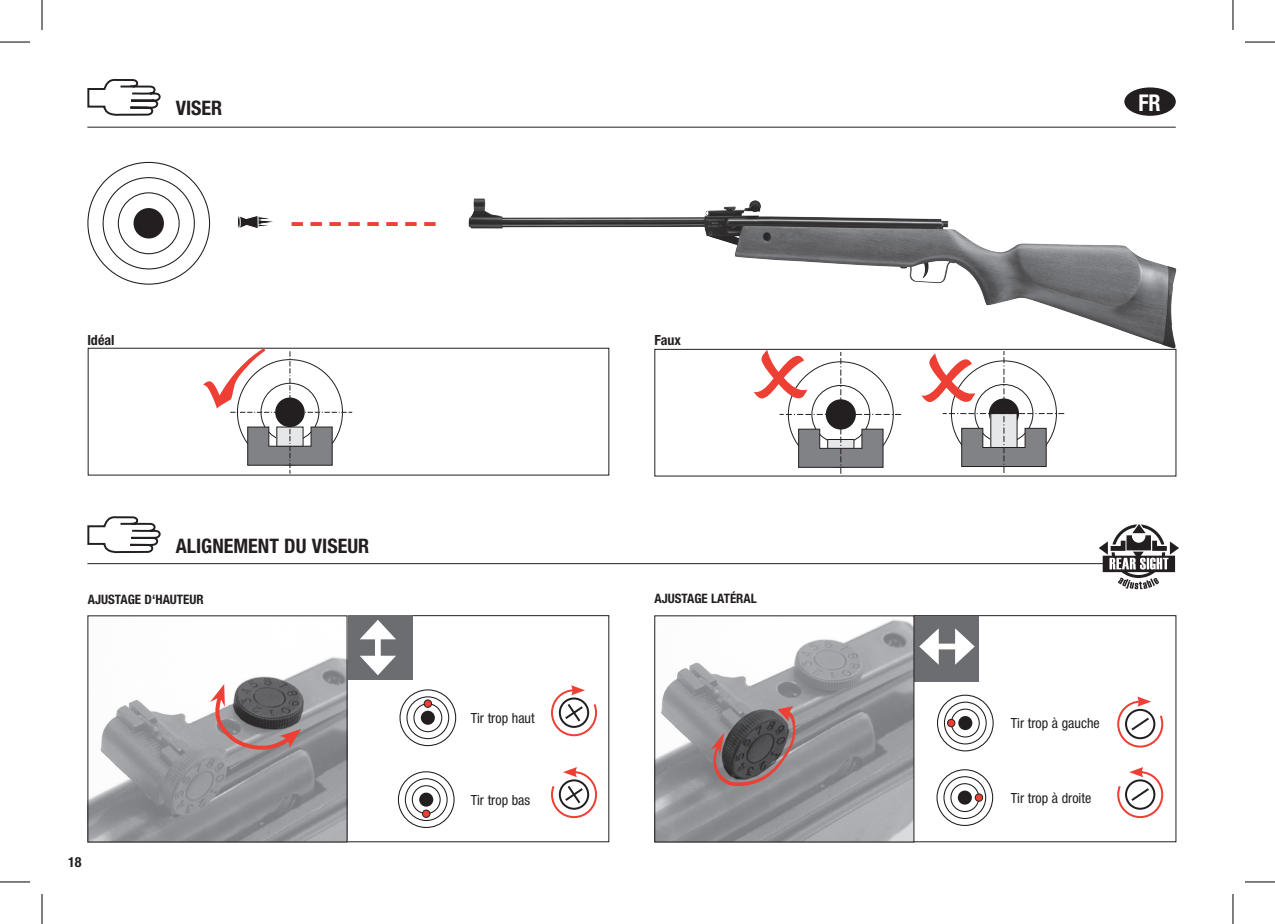
<style>
.page{position:relative;width:1275px;height:924px;background:#fff}
.page>*{position:absolute;margin:0;border:0;box-sizing:border-box;transform-origin:0 0}
.t1{font:700 condensed 23.2px "Helvetica Neue LT Pro";color:#fff;scale:.95 1}
.t2{font:700 condensed 20px "Helvetica Neue LT Pro";color:#231f20}
.t3{font:condensed 14px "Helvetica Neue LT Pro";color:#231f20}
.t4{font:700 condensed 14px "Helvetica Neue LT Pro";color:#231f20}
.t5{font:700 condensed 13px "Helvetica Neue LT Pro";color:#231f20}
</style>
<div class="page">
<hr style="left:87px;top:127px;width:1088px;height:1px;background:#231f20">
<div style="left:347px;top:615px;width:65px;height:64px;background:#6c6d70"></div>
<div style="left:375px;top:634px;width:6px;height:26px;background:#fff"></div>
<svg style="left:360px;top:655px;width:36px;height:20px"></svg>
<svg style="left:360px;top:620px;width:36px;height:19px"></svg>
<svg style="left:87px;top:78px;width:74px;height:38px"></svg>
<svg style="left:87px;top:516px;width:74px;height:38px"></svg>
<svg style="left:936px;top:769px;width:57px;height:57px"></svg>
<div style="left:975px;top:793px;width:7px;height:7px;background:#ee3f34;border-radius:50%"></div>
<div style="left:974px;top:793px;width:9px;height:8px;border:1px solid #231f20;border-radius:50%"></div>
<svg style="left:937px;top:694px;width:57px;height:57px"></svg>
<div style="left:947px;top:719px;width:8px;height:7px;background:#ee3f34;border-radius:50%"></div>
<div style="left:947px;top:718px;width:8px;height:9px;border:1px solid #231f20;border-radius:50%"></div>
<svg style="left:397px;top:771px;width:58px;height:57px"></svg>
<div style="left:422px;top:809px;width:8px;height:8px;background:#ee3f34;border-radius:50%"></div>
<div style="left:422px;top:809px;width:8px;height:8px;border:1px solid #231f20;border-radius:50%"></div>
<svg style="left:399px;top:689px;width:58px;height:57px"></svg>
<div style="left:424px;top:699px;width:7px;height:8px;background:#ee3f34;border-radius:50%"></div>
<div style="left:424px;top:699px;width:8px;height:8px;border:1px solid #231f20;border-radius:50%"></div>
<hr style="left:87px;top:563px;width:1019px;height:1px;background:#231f20">
<div style="left:654px;top:349px;width:522px;height:127px;border:1px solid #231f20"></div>
<svg style="left:87px;top:161px;width:124px;height:124px"></svg>
<div style="left:141px;top:215px;width:16px;height:16px;background:#231f20;border-radius:50%"></div>
<div style="left:914px;top:615px;width:64px;height:66px;background:#6c6d70"></div>
<div style="left:934px;top:643px;width:26px;height:6px;background:#fff"></div>
<svg style="left:919px;top:629px;width:19px;height:35px"></svg>
<svg style="left:955px;top:628px;width:19px;height:36px"></svg>
<svg style="left:203px;top:347px;width:149px;height:126px"></svg>
<svg style="left:921px;top:351px;width:144px;height:122px"></svg>
<svg style="left:753px;top:349px;width:150px;height:126px"></svg>
<svg style="left:551px;top:685px;width:47px;height:51px"></svg>
<svg style="left:551px;top:767px;width:47px;height:51px"></svg>
<svg style="left:1117px;top:696px;width:47px;height:52px"></svg>
<svg style="left:1117px;top:767px;width:47px;height:51px"></svg>
<svg style="left:1098px;top:524px;width:81px;height:65px"></svg>
<div style="left:237px;top:215px;width:4px;height:14px;border:1px solid #fff;border-radius:50%"></div>
<svg style="left:238px;top:215px;width:197px;height:14px"></svg>
<img style="left:90px;top:657px;width:255px;height:182px">
<svg style="left:210px;top:683px;width:91px;height:74px;background:#8c7c7d"></svg>
<img style="left:656px;top:619px;width:256px;height:220px">
<div style="left:654px;top:615px;width:260px;height:226px;border:1px solid #231f20"></div>
<svg style="left:704px;top:679px;width:101px;height:138px;background:#857e81"></svg>
<div style="left:1124px;top:87px;width:51px;height:29px;background:#231f20;border-radius:50%"></div>
<img style="left:468px;top:198px;width:708px;height:151px">
<hr style="left:0;top:42px;width:30px;height:1px;background:#000">
<hr style="left:1245px;top:42px;width:30px;height:1px;background:#000">
<hr style="left:0;top:881px;width:30px;height:1px;background:#000">
<hr style="left:1245px;top:881px;width:30px;height:1px;background:#000">
<hr style="left:42px;top:0;width:1px;height:30px;background:#000">
<hr style="left:42px;top:893px;width:1px;height:30px;background:#000">
<hr style="left:1232px;top:0;width:1px;height:30px;background:#000">
<hr style="left:1232px;top:893px;width:1px;height:30px;background:#000">
<h2 class="t2" style="left:176px;top:96px;width:48px">VISER</h2>
<h1 class="t1" style="left:1138px;top:88px;width:12px">FR</h1>
<p class="t4" style="left:87px;top:331px;width:29px">IDÉAL</p>
<p class="t4" style="left:654px;top:331px;width:28px">FAUX</p>
<h2 class="t2" style="left:176px;top:533px;width:195px">ALIGNEMENT DU VISEUR</h2>
<p class="t5" style="left:88px;top:591px;width:117px">AJUSTAGE D‘HAUTEUR</p>
<p class="t5" style="left:654px;top:590px;width:101px">AJUSTAGE LATÉRAL</p>
<p class="t3" style="left:471px;top:709px;width:65px">Tir trop haut</p>
<p class="t3" style="left:1011px;top:714px;width:90px">Tir trop à gauche</p>
<p class="t4" style="left:68px;top:853px;width:15px">18</p>
<p class="t3" style="left:471px;top:791px;width:61px">Tir trop bas</p>
<p class="t3" style="left:1011px;top:789px;width:82px">Tir trop à droite</p>
</div>
